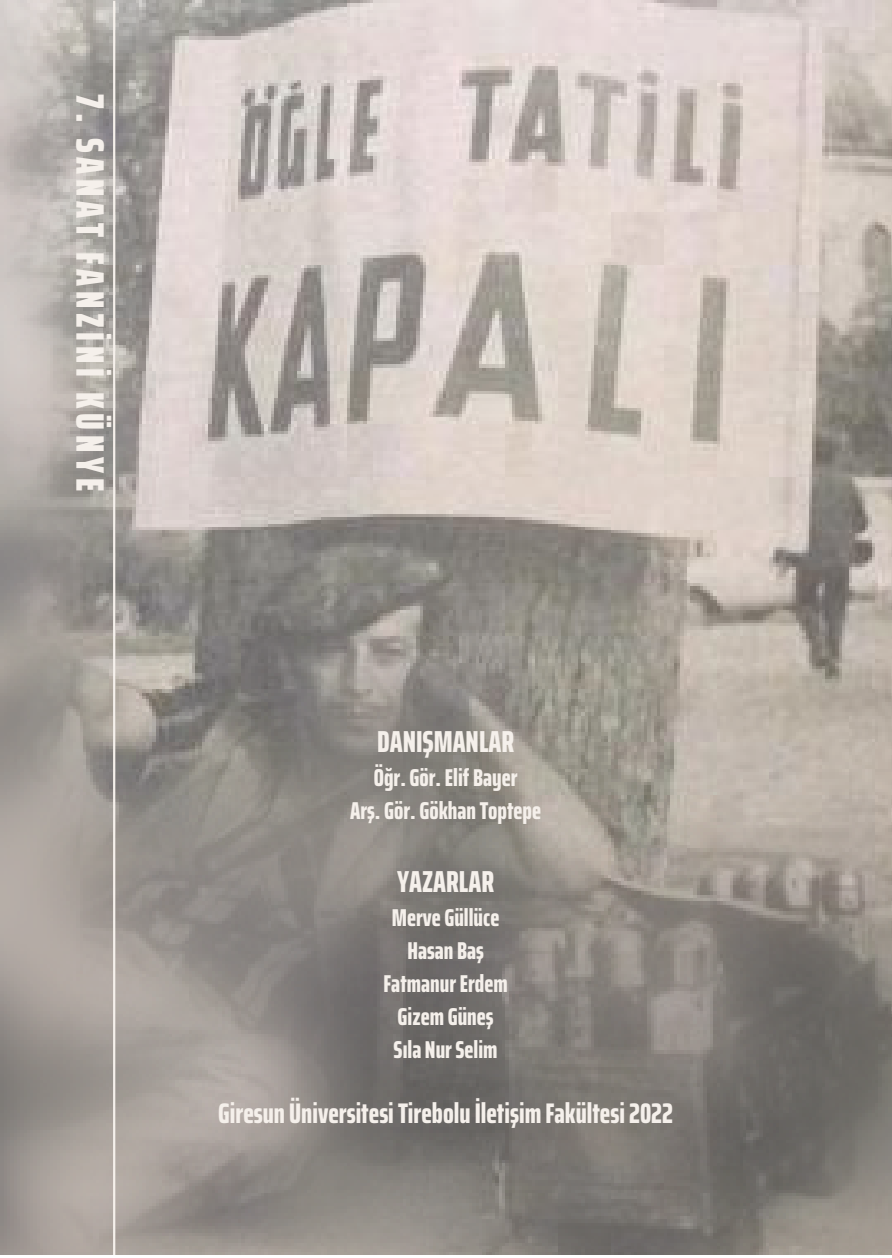
<style>
.page{position:relative;width:892px;height:1258px;background:#fff}
.page>*{position:absolute;margin:0;border:0;box-sizing:border-box;transform-origin:0 0}
.t1{font:900 extra-condensed 39.6px "Saira";letter-spacing:.12em;color:#f5f0eb}
.t2{font:800 extra-condensed 30.3px "Saira";color:#f5f0eb}
.t3{font:800 extra-condensed 28.5px "Saira";color:#f5f0eb}
.t4{font:800 extra-condensed 24.3px/32.7px "Saira";color:#f5f0eb;text-align:center}
</style>
<div class="page">
<img style="left:0;top:0;width:891px;height:1255px">
<hr style="left:113px;top:1px;width:2px;height:1254px;background:#f5f0eb">
<h1 class="t1" style="left:121px;top:94px;width:399px;rotate:90deg">7. SANAT FANZİNİ KÜNYE</h1>
<p class="t2" style="left:377px;top:717px;width:138px">DANIŞMANLAR</p>
<p class="t4" style="left:350px;top:761px;width:192px">Öğr. Gör.Elif Bayer<br>Arş. Gör. GökhanToptepe</p>
<p class="t2" style="left:397px;top:857px;width:98px">YAZARLAR</p>
<p class="t4" style="left:383px;top:901px;width:126px">Merve Güllüce<br>Hasan Baş<br>FatmanurErdem<br>GizemGüneş<br>Sıla NurSelim</p>
<p class="t3" style="left:218px;top:1091px;width:456px">Giresun Üniversitesi TireboluİletişimFakültesi 2022</p>
</div>
